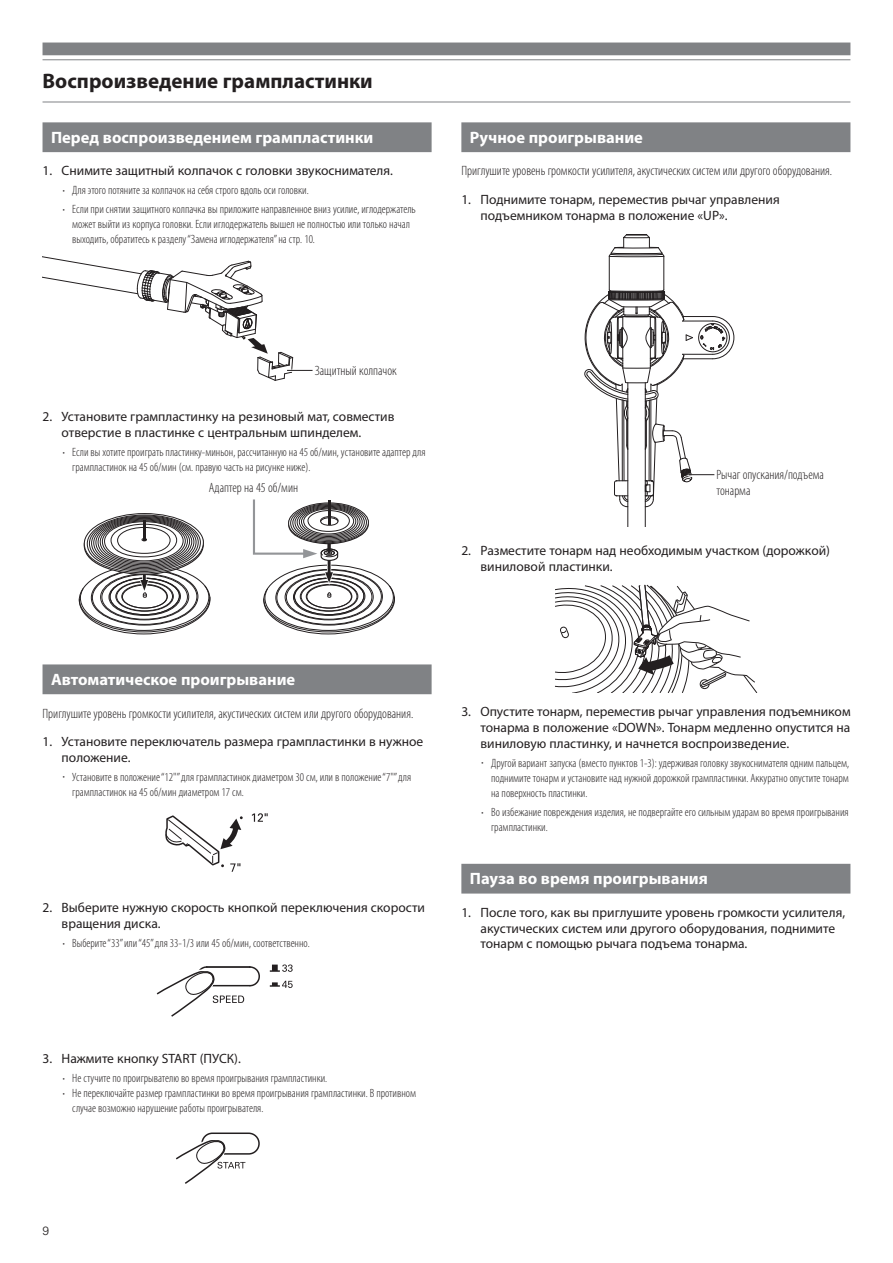
<style>
.page{position:relative;width:893px;height:1263px;background:#fff}
.page>*{position:absolute;margin:0;border:0;box-sizing:border-box;transform-origin:0 0}
.t1{font:700 21px "Myriad Pro";color:#231f20}
.t2{font:700 16.5px "Myriad Pro";color:#fff}
.t3{font:13.5px/15.8px "Myriad Pro";color:#231f20}
.t4{font:300 condensed 13.5px/15.8px "Myriad Pro";color:#231f20}
.t5{font:300 condensed 12px/15px "Myriad Pro";color:#231f20}
.t6{font:300 12px "Univers LT Std";color:#231f20}
.s1{font-size:8.4px}
</style>
<div class="page">
<div style="left:43px;top:43px;width:807px;height:12px;background:#808285"></div>
<hr style="left:43px;top:59px;width:807px;height:1px;background:#808285">
<hr style="left:43px;top:102px;width:807px;height:1px;background:#808285">
<div style="left:43px;top:122px;width:389px;height:30px;background:#808285"></div>
<div style="left:43px;top:664px;width:389px;height:30px;background:#808285"></div>
<svg style="left:252px;top:813px;width:16px;height:9px"></svg>
<svg style="left:165px;top:815px;width:78px;height:57px"></svg>
<svg style="left:270px;top:964px;width:23px;height:8px"></svg>
<svg style="left:270px;top:981px;width:23px;height:7px"></svg>
<svg style="left:156px;top:966px;width:104px;height:51px"></svg>
<div style="left:201px;top:1132px;width:59px;height:23px;border:2px solid #231f20;border-radius:10px"></div>
<svg style="left:176px;top:1135px;width:69px;height:49px"></svg>
<div style="left:461px;top:122px;width:389px;height:30px;background:#808285"></div>
<div style="left:461px;top:864px;width:389px;height:29px;background:#808285"></div>
<hr style="left:663px;top:256px;width:1px;height:34px;background:#231f20">
<hr style="left:609px;top:256px;width:1px;height:34px;background:#231f20">
<hr style="left:627px;top:383px;width:1px;height:143px;background:#231f20">
<hr style="left:645px;top:383px;width:1px;height:143px;background:#231f20">
<svg style="left:608px;top:234px;width:57px;height:23px"></svg>
<svg style="left:584px;top:289px;width:151px;height:219px"></svg>
<svg style="left:78px;top:513px;width:133px;height:122px"></svg>
<div style="left:111px;top:524px;width:66px;height:33px;border:1px solid #231f20;border-radius:50%"></div>
<div style="left:117px;top:527px;width:54px;height:27px;border:1px solid #231f20;border-radius:50%"></div>
<hr style="left:143px;top:520px;width:3px;height:20px;background:#231f20">
<svg style="left:253px;top:499px;width:142px;height:136px"></svg>
<div style="left:324px;top:550px;width:11px;height:5px;border:1px solid #231f20;border-radius:50%"></div>
<div style="left:324px;top:551px;width:10px;height:4px;border:1px solid #231f20;border-radius:50%"></div>
<svg style="left:555px;top:584px;width:202px;height:108px"></svg>
<svg style="left:43px;top:256px;width:270px;height:125px"></svg>
<h1 class="t1" style="left:43px;top:68px;width:332px">Воспроизведение грампластинки</h1>
<h2 class="t2" style="left:51px;top:126px;width:324px">Перед воспроизведением грампластинки</h2>
<p class="t3" style="left:43px;top:163px;width:352px">1. Снимите защитный колпачок с головки звукоснимателя.</p>
<p class="t5" style="left:63px;top:183px;width:247px"><span class="s1">•</span> Для этого потяните за колпачок на себя строго вдоль оси головки.</p>
<p class="t5" style="left:72px;top:202px;width:345px;text-indent:-10px"><span class="s1">•</span> Если при снятии защитного колпачка вы приложите направленное вниз усилие, иглодержатель может выйти из корпуса головки. Если иглодержатель вышел не полностью или только начал выходить, обратитесь к разделу “Замена иглодержателя” на стр. 10.</p>
<h2 class="t2" style="left:470px;top:126px;width:175px">Ручное проигрывание</h2>
<p class="t4" style="left:461px;top:163px;width:372px">Приглушите уровень громкости усилителя, акустических систем или другого оборудования.</p>
<p class="t3" style="left:480px;top:191px;width:301px;text-indent:-19px">1. Поднимите тонарм, переместив рычаг управления подъемником тонарма в положение «UP».</p>
<p class="t4" style="left:315px;top:362px;width:84px">Защитный колпачок</p>
<p class="t3" style="left:62px;top:409px;width:334px;text-indent:-19px">2. Установите грампластинку на резиновый мат, совместив отверстие в пластинке с центральным шпинделем.</p>
<p class="t5" style="left:72px;top:444px;width:355px;text-indent:-10px"><span class="s1">•</span> Если вы хотите проиграть пластинку-миньон, рассчитанную на 45 об/мин, установите адаптер для грампластинок на 45 об/мин (см. правую часть на рисунке ниже).</p>
<p class="t4" style="left:209px;top:479px;width:91px">Адаптер на 45 об/мин</p>
<p class="t4" style="left:716px;top:467px;width:109px">Рычаг опускания/подъема тонарма</p>
<p class="t3" style="left:480px;top:542px;width:351px;text-indent:-19px">2. Разместите тонарм над необходимым участком (дорожкой) виниловой пластинки.</p>
<h2 class="t2" style="left:51px;top:668px;width:246px">Автоматическое проигрывание</h2>
<p class="t4" style="left:43px;top:705px;width:372px">Приглушите уровень громкости усилителя, акустических систем или другого оборудования.</p>
<p class="t3" style="left:62px;top:733px;width:363px;text-indent:-19px">1. Установите переключатель размера грампластинки в нужное положение.</p>
<p class="t5" style="left:72px;top:769px;width:340px;text-indent:-10px"><span class="s1">•</span> Установите в положение “12"” для грампластинок диаметром 30 см, или в положение “7"” для грампластинок на 45 об/мин диаметром 17 см.</p>
<p class="t3" style="left:62px;top:900px;width:365px;text-indent:-19px">2. Выберите нужную скорость кнопкой переключения скорости вращения диска.</p>
<p class="t5" style="left:63px;top:935px;width:249px"><span class="s1">•</span> Выберите “33” или “45” для 33-1/3 или 45 об/мин, соответственно.</p>
<p class="t3" style="left:480px;top:704px;width:372px;text-align:justify;text-indent:-19px">3. Опустите тонарм, переместив рычаг управления подъемником тонарма в положение «DOWN». Тонарм медленно опустится на виниловую пластинку, и начнется воспроизведение.</p>
<p class="t5" style="left:491px;top:755px;width:359px;text-align:justify;text-indent:-10px"><span class="s1">•</span> Другой вариант запуска (вместо пунктов 1-3): удерживая головку звукоснимателя одним пальцем, поднимите тонарм и установите над нужной дорожкой грампластинки. Аккуратно опустите тонарм на поверхность пластинки.</p>
<p class="t5" style="left:491px;top:804px;width:359px;text-indent:-10px"><span class="s1">•</span> Во избежание повреждения изделия, не подвергайте его сильным ударам во время проигрывания грампластинки.</p>
<h2 class="t2" style="left:470px;top:868px;width:240px">Пауза во время проигрывания</h2>
<p class="t3" style="left:480px;top:904px;width:366px;text-indent:-19px">1. После того, как вы приглушите уровень громкости усилителя, акустических систем или другого оборудования, поднимите тонарм с помощью рычага подъема тонарма.</p>
<p class="t3" style="left:43px;top:1050px;width:200px">3. Нажмите кнопку START (ПУСК).</p>
<p class="t5" style="left:63px;top:1070px;width:266px"><span class="s1">•</span> Не стучите по проигрывателю во время проигрывания грампластинки.</p>
<p class="t5" style="left:72px;top:1085px;width:345px;text-indent:-10px"><span class="s1">•</span> Не переключайте размер грампластинки во время проигрывания грампластинки. В противном случае возможно нарушение работы проигрывателя.</p>
<p class="t6" style="left:43px;top:1224px;width:8px">9</p>
</div>
